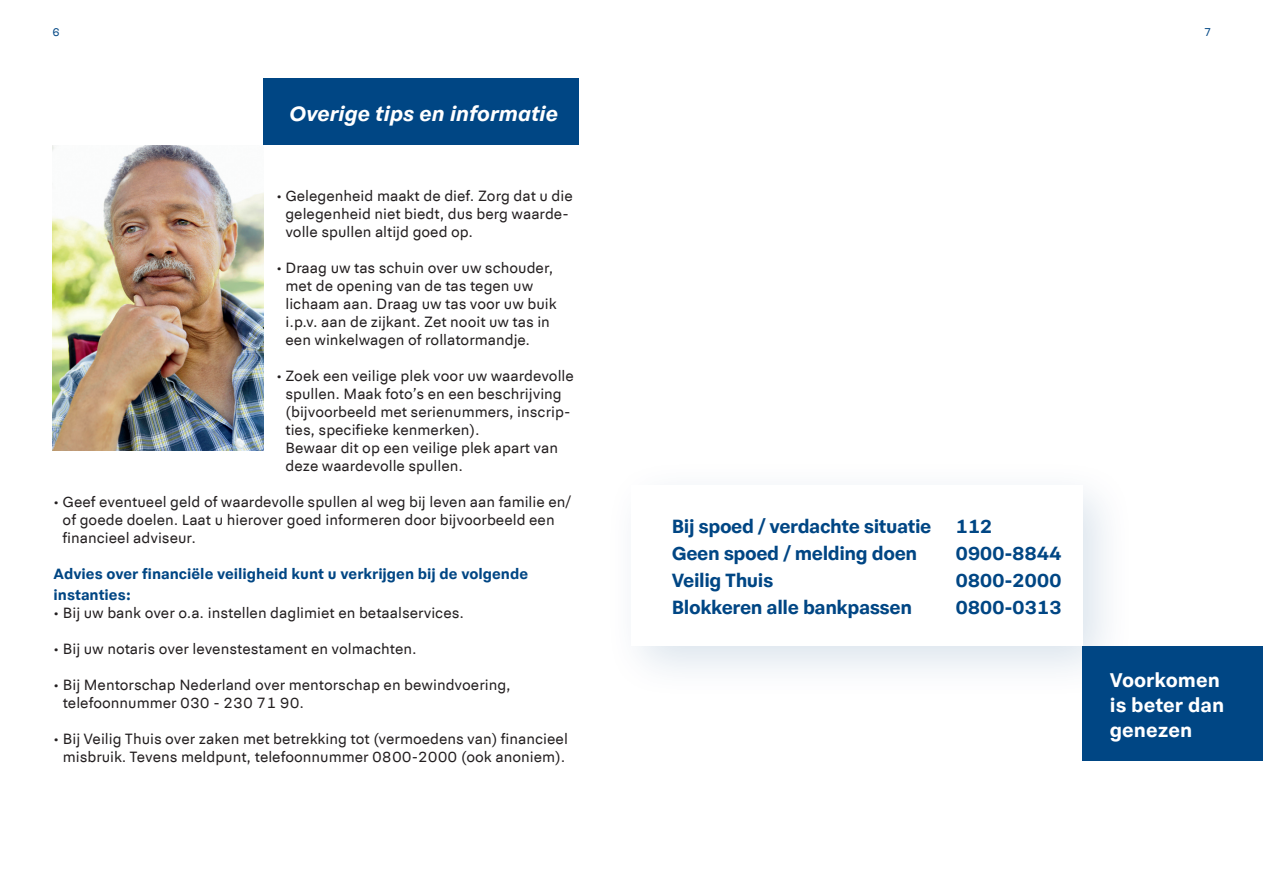
<style>
.page{position:relative;width:1263px;height:893px;background:#fff}
.page>*{position:absolute;margin:0;border:0;box-sizing:border-box;transform-origin:0 0}
.t1{font:italic 700 22.5px "Politie Sans";color:#fff}
.t2{font:700 21px/25.5px "Politie Sans";color:#fff}
.t3{font:700 20.25px/27px "Politie Sans";letter-spacing:-.02em;color:#004684}
.t4{font:15.75px/18px "Politie Sans";color:#231f20}
.t5{font:700 15.75px/21px "Politie Sans";color:#004684}
.t6{font:12px "Politie Sans";color:#004684}
.s1{color:#fff}
</style>
<div class="page">
<div style="left:264px;top:79px;width:315px;height:66px;background:#004684"></div>
<img style="left:53px;top:145px;width:211px;height:305px">
<div style="left:1082px;top:646px;width:181px;height:115px;background:#004684"></div>
<div style="left:603px;top:457px;width:534px;height:244px;background:#004684;opacity:.15"></div>
<div style="left:631px;top:485px;width:451px;height:161px;background:#fff"></div>
<p class="t6" style="left:53px;top:25px;width:9px">6</p>
<h1 class="t1" style="left:289px;top:100px;width:271px">Overige tips en informatie</h1>
<p class="t4" style="left:285px;top:187px;width:289px;text-indent:-9px">• Gelegenheid maakt de dief. Zorg dat u die gelegenheid niet biedt, dus berg waarde&shy;volle spullen altijd goed op.</p>
<p class="t4" style="left:285px;top:259px;width:273px;text-indent:-9px">• Draag uw tas schuin over uw schouder, met de opening van de tas tegen uw lichaam aan. Draag uw tas voor uw buik i.p.v. aan de zijkant. Zet nooit uw tas in een winkelwagen of rollatormandje.</p>
<p class="t4" style="left:276px;top:367px;width:299px;text-align:center">• Zoek een veilige plek voor uw waardevolle spullen. Maak foto’s en een beschrijving</p>
<p class="t4" style="left:285px;top:403px;width:286px;text-indent:-9px"><span class="s1">•</span> (bijvoorbeeld met serienummers, inscrip&shy;ties, specifieke kenmerken).</p>
<p class="t4" style="left:285px;top:439px;width:274px;text-indent:-9px"><span class="s1">•</span> Bewaar dit op een veilige plek apart van deze waardevolle spullen.</p>
<p class="t4" style="left:63px;top:493px;width:510px;text-indent:-9px">• Geef eventueel geld of waardevolle spullen al weg bij leven aan familie en/ of goede doelen. Laat u hierover goed informeren door bijvoorbeeld een financieel adviseur.</p>
<p class="t5" style="left:54px;top:564px;width:476px">Advies over financiële veiligheid kunt u verkrijgen bij de volgende instanties:</p>
<p class="t4" style="left:54px;top:604px;width:412px">• Bij uw bank over o.a. instellen daglimiet en betaalservices.</p>
<p class="t4" style="left:54px;top:640px;width:365px">• Bij uw notaris over levenstestament en volmachten.</p>
<p class="t4" style="left:63px;top:676px;width:450px;text-indent:-9px">• Bij Mentorschap Nederland over mentorschap en bewindvoering, telefoonnummer 030 - 230 71 90.</p>
<p class="t4" style="left:54px;top:730px;width:516px;text-align:center">• Bij Veilig Thuis over zaken met betrekking tot (vermoedens van) financieel misbruik. Tevens meldpunt, telefoonnummer 0800-2000 (ook anoniem).</p>
<p class="t6" style="left:1205px;top:25px;width:7px">7</p>
<p class="t3" style="left:672px;top:513px;width:322px">Bij spoed / verdachte situatie 112<br>Geen spoed / melding doen</p>
<p class="t3" style="left:955px;top:540px;width:108px">0900-8844</p>
<p class="t3" style="left:672px;top:567px;width:103px">Veilig Thuis</p>
<p class="t3" style="left:955px;top:567px;width:108px">0800-2000</p>
<p class="t3" style="left:672px;top:594px;width:242px">Blokkeren alle bankpassen</p>
<p class="t3" style="left:955px;top:594px;width:108px">0800-0313</p>
<h2 class="t2" style="left:1110px;top:667px;width:116px">Voorkomen is beter dan genezen</h2>
</div>
